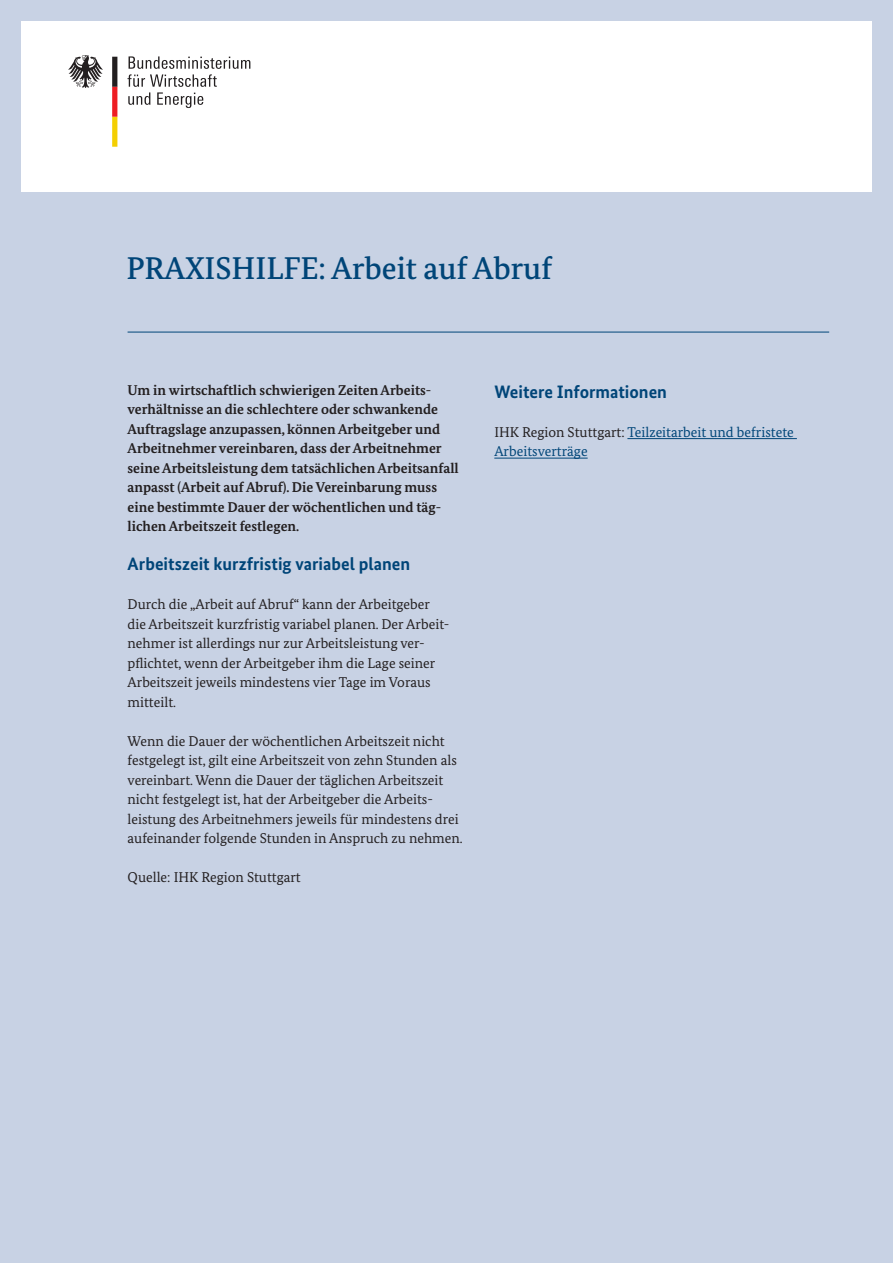
<style>
.page{position:relative;width:893px;height:1263px;background:#c8d2e4}
.page>*{position:absolute;margin:0;border:0;box-sizing:border-box;transform-origin:0 0}
.t1{font:500 31.5px "Bundes Serif";color:#004578}
.t2{font:700 18px "Bundes Sans";color:#004578}
.Absatz{font:14.25px/19.5px "Bundes Serif";color:#231f20}
.Absatz-2{font:700 14.25px/19.5px "Bundes Serif";color:#231f20}
.Absatz-3{font:14.25px/19.5px "Bundes Serif";color:#004578}
.s1{color:#231f20}
</style>
<div class="page">
<div style="left:21px;top:21px;width:851px;height:170px;background:#fff"></div>
<svg style="left:68px;top:55px;width:35px;height:33px"></svg>
<svg style="left:112px;top:57px;width:5px;height:90px"></svg>
<svg style="left:127px;top:56px;width:123px;height:52px"></svg>
<hr style="left:627px;top:438px;width:170px;height:1px;background:#004578">
<hr style="left:494px;top:458px;width:94px;height:1px;background:#004578">
<hr style="left:128px;top:332px;width:701px;height:1px;background:#004578">
<h2 class="t1" style="left:126px;top:248px;width:427px">PRAXISHILFE: Arbeit auf Abruf</h2>
<p class="Absatz-2" style="left:128px;top:380px;width:333px">Um in wirtschaftlich schwierigen Zeiten Arbeits&shy;verhältnisse an die schlechtere oder schwankende Auftragslage anzupassen, können Arbeitgeber und Arbeitnehmer vereinbaren, dass der Arbeitnehmer seine Arbeitsleistung dem tatsächlichen Arbeitsanfall anpasst (Arbeit auf Abruf). Die Vereinbarung muss eine bestimmte Dauer der wöchentlichen und täg&shy;lichen Arbeitszeit festlegen.</p>
<h3 class="t2" style="left:128px;top:553px;width:284px">Arbeitszeit kurzfristig variabel planen</h3>
<p class="Absatz" style="left:128px;top:595px;width:323px">Durch die „Arbeit auf Abruf“ kann der Arbeitgeber die Arbeitszeit kurzfristig variabel planen. Der Arbeit&shy;nehmer ist allerdings nur zur Arbeitsleistung ver&shy;pflichtet, wenn der Arbeitgeber ihm die Lage seiner Arbeitszeit jeweils mindestens vier Tage im Voraus mitteilt.</p>
<p class="Absatz" style="left:128px;top:731px;width:337px">Wenn die Dauer der wöchentlichen Arbeitszeit nicht festgelegt ist, gilt eine Arbeitszeit von zehn Stunden als vereinbart. Wenn die Dauer der täglichen Arbeitszeit nicht festgelegt ist, hat der Arbeitgeber die Arbeits&shy;leistung des Arbeitnehmers jeweils für mindestens drei aufeinander folgende Stunden in Anspruch zu nehmen.</p>
<p class="Absatz" style="left:128px;top:868px;width:175px">Quelle: IHK Region Stuttgart</p>
<h3 class="t2" style="left:494px;top:381px;width:174px">Weitere Informationen</h3>
<p class="Absatz-3" style="left:494px;top:422px;width:301px"><span class="s1">IHK Region Stuttgart:</span> Teilzeitarbeit und befristete<br>Arbeitsverträge</p>
</div>
